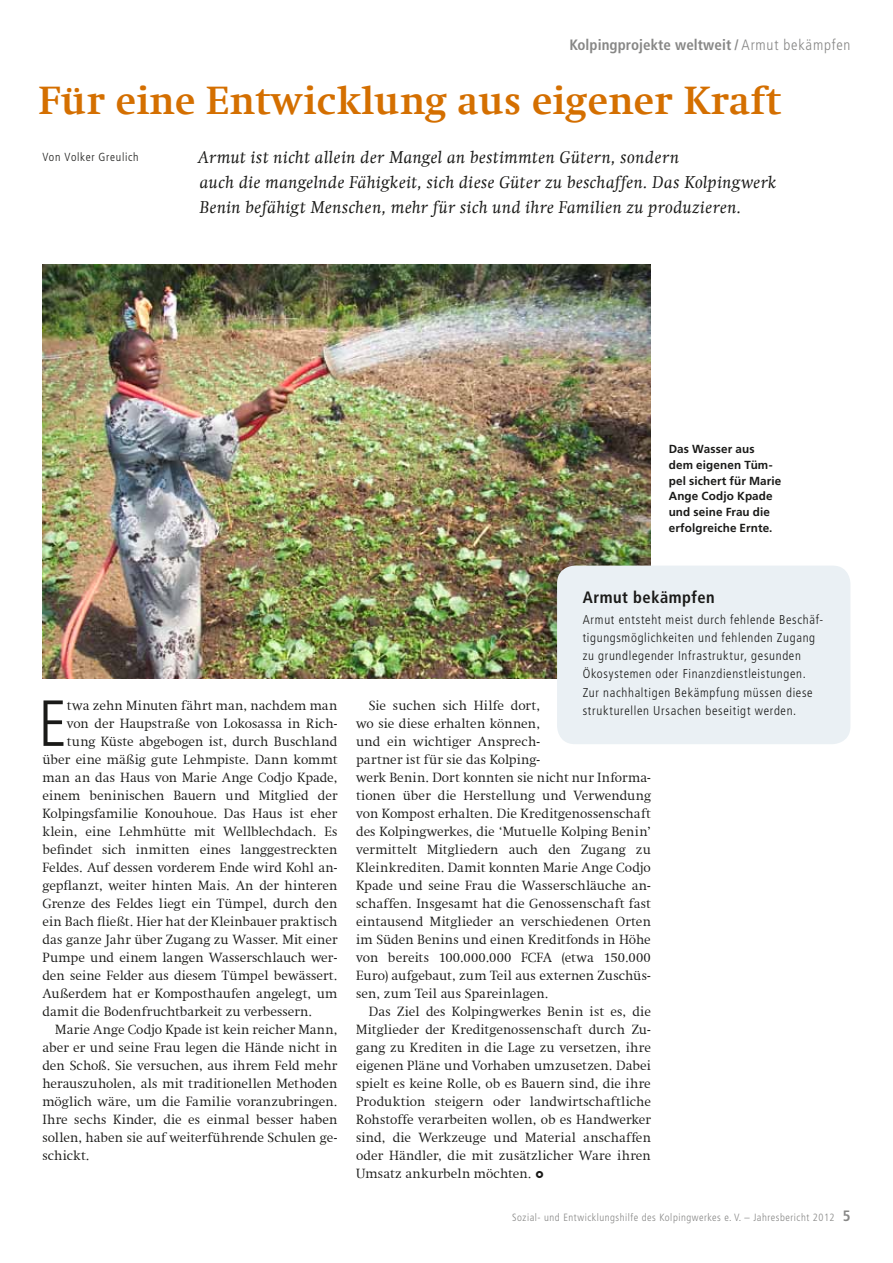
<style>
.page{position:relative;width:893px;height:1263px;background:#fff}
.page>*{position:absolute;margin:0;border:0;box-sizing:border-box;transform-origin:0 0}
.t1{font:300 condensed 65.1px "Frutiger";color:#1a1a18}
.t2{font:700 39.75px "Swift Com";letter-spacing:.01em;color:#d46f00}
.t3{font:italic 17.25px/25.5px "Swift Com";letter-spacing:.025em;color:#1a1a18}
.t4{font:700 condensed 16.5px "Frutiger LT Std";letter-spacing:.03em;color:#1a1a18}
.t5{font:700 condensed 15px "Frutiger LT Std";letter-spacing:.005em;color:#878786}
.t6{font:300 13.5px/18px "Swift Com";letter-spacing:.005em;color:#1a1a18}
.t7{font:300 condensed 12.75px/18px "Frutiger LT Std";letter-spacing:.05em;color:#1a1a18}
.t8{font:700 11.7px/15.8px "Frutiger";letter-spacing:.01em;color:#1a1a18}
.t9{font:300 condensed 11.7px "Frutiger LT Std";letter-spacing:.06em;color:#1a1a18}
.t10{font:300 condensed 10.5px "Frutiger LT Std";letter-spacing:.05em;color:#878786}
.s1{font-weight:300}
.s2{font-weight:700;font-size:15px}
</style>
<div class="page">
<img style="left:43px;top:265px;width:608px;height:414px">
<div style="left:557px;top:566px;width:293px;height:178px;background:#eaf0f4;border-radius:18px"></div>
<p class="t5" style="left:569px;top:35px;width:283px">Kolpingprojekte weltweit / <span class="s1">Armut bekämpfen</span></p>
<h2 class="t2" style="left:38px;top:76px;width:745px">Für eine Entwicklung aus eigener Kraft</h2>
<p class="t9" style="left:43px;top:150px;width:98px">Von Volker Greulich</p>
<p class="t3" style="left:198px;top:144px;width:580px">Armut ist nicht allein der Mangel an bestimmten Gütern, sondern<br>auch die mangelnde Fähigkeit, sich diese Güter zu beschaffen. Das Kolpingwerk<br>Benin befähigt Menschen, mehr für sich und ihre Familien zu produzieren.</p>
<p class="t8" style="left:669px;top:441px;width:114px">Das Wasser aus dem eigenen Tüm&shy;pel sichert für Marie<br>Ange Codjo Kpade und seine Frau die erfolgreiche Ernte.</p>
<h1 class="t1" style="left:38px;top:686px;width:30px">E</h1>
<p class="t6" style="left:67px;top:696px;width:272px">twa zehn Minuten fährt man, nachdem man</p>
<p class="t6" style="left:67px;top:714px;width:272px">von der Haupstraße von Lokosassa in Rich-</p>
<p class="t6" style="left:67px;top:732px;width:272px">tung Küste abgebogen ist, durch Buschland</p>
<p class="t6" style="left:43px;top:750px;width:296px">über eine mäßig gute Lehmpiste. Dann kommt</p>
<p class="t6" style="left:43px;top:768px;width:296px">man an das Haus von Marie Ange Codjo Kpade,</p>
<p class="t6" style="left:43px;top:786px;width:296px">einem beninischen Bauern und Mitglied der</p>
<p class="t6" style="left:43px;top:804px;width:296px">Kolpingsfamilie Konouhoue. Das Haus ist eher</p>
<p class="t6" style="left:43px;top:822px;width:296px">klein, eine Lehmhütte mit Wellblechdach. Es</p>
<p class="t6" style="left:43px;top:840px;width:296px">befindet sich inmitten eines langgestreckten</p>
<p class="t6" style="left:43px;top:858px;width:296px">Feldes. Auf dessen vorderem Ende wird Kohl an-</p>
<p class="t6" style="left:43px;top:876px;width:296px">gepflanzt, weiter hinten Mais. An der hinteren</p>
<p class="t6" style="left:43px;top:894px;width:296px">Grenze des Feldes liegt ein Tümpel, durch den</p>
<p class="t6" style="left:43px;top:912px;width:296px">ein Bach fließt. Hier hat der Kleinbauer praktisch</p>
<p class="t6" style="left:43px;top:930px;width:296px">das ganze Jahr über Zugang zu Wasser. Mit einer</p>
<p class="t6" style="left:43px;top:948px;width:296px">Pumpe und einem langen Wasserschlauch wer-</p>
<p class="t6" style="left:43px;top:966px;width:296px">den seine Felder aus diesem Tümpel bewässert.</p>
<p class="t6" style="left:43px;top:984px;width:296px">Außerdem hat er Komposthaufen angelegt, um</p>
<p class="t6" style="left:43px;top:1002px;width:271px">damit die Bodenfruchtbarkeit zu verbessern.</p>
<p class="t6" style="left:55px;top:1020px;width:284px">Marie Ange Codjo Kpade ist kein reicher Mann,</p>
<p class="t6" style="left:43px;top:1038px;width:296px">aber er und seine Frau legen die Hände nicht in</p>
<p class="t6" style="left:43px;top:1056px;width:296px">den Schoß. Sie versuchen, aus ihrem Feld mehr</p>
<p class="t6" style="left:43px;top:1074px;width:296px">herauszuholen, als mit traditionellen Methoden</p>
<p class="t6" style="left:43px;top:1092px;width:296px">möglich wäre, um die Familie voranzubringen.</p>
<p class="t6" style="left:43px;top:1110px;width:296px">Ihre sechs Kinder, die es einmal besser haben</p>
<p class="t6" style="left:43px;top:1128px;width:296px">sollen, haben sie auf weiterführende Schulen ge-</p>
<p class="t6" style="left:43px;top:1146px;width:49px">schickt.</p>
<p class="t4" style="left:583px;top:588px;width:134px">Armut bekämpfen</p>
<p class="t7" style="left:583px;top:611px;width:242px">Armut entsteht meist durch fehlende Beschäf&shy;tigungsmöglichkeiten und fehlenden Zugang zu grundlegender Infrastruktur, gesunden Ökosystemen oder Finanzdienstleistungen.<br>Zur nachhaltigen Bekämpfung müssen diese strukturellen Ursachen beseitigt werden.</p>
<p class="t6" style="left:356px;top:696px;width:296px;text-indent:13px">Sie suchen sich Hilfe dort,<br>wo sie diese erhalten können,<br>und ein wichtiger Ansprech-<br>partner ist für sie das Kolping-<br>werk Benin. Dort konnten sie nicht nur Informa&shy;tionen über die Herstellung und Verwendung von Kompost erhalten. Die Kreditgenossenschaft des Kolpingwerkes, die ‘Mutuelle Kolping Benin’ vermittelt Mitgliedern auch den Zugang zu Kleinkrediten. Damit konnten Marie Ange Codjo Kpade und seine Frau die Wasserschläuche an&shy;schaffen. Insgesamt hat die Genossenschaft fast eintausend Mitglieder an verschiedenen Orten im Süden Benins und einen Kreditfonds in Höhe von bereits 100.000.000 FCFA (etwa 150.000<br>Euro) aufgebaut, zum Teil aus externen Zuschüs&shy;sen, zum Teil aus Spareinlagen.</p>
<p class="t6" style="left:356px;top:1002px;width:296px;text-align:justify;text-indent:13px">Das Ziel des Kolpingwerkes Benin ist es, die Mitglieder der Kreditgenossenschaft durch Zu&shy;gang zu Krediten in die Lage zu versetzen, ihre eigenen Pläne und Vorhaben umzusetzen. Dabei spielt es keine Rolle, ob es Bauern sind, die ihre Produktion steigern oder landwirtschaftliche Rohstoffe verarbeiten wollen, ob es Handwerker sind, die Werkzeuge und Material anschaffen oder Händler, die mit zusätzlicher Ware ihren Umsatz ankurbeln möchten. <sub>&gt;</sub></p>
<p class="t10" style="left:512px;top:1211px;width:340px">Sozial- und Entwicklungshilfe des Kolpingwerkes e. V. – Jahresbericht 2012 <span class="s2">5</span></p>
</div>
